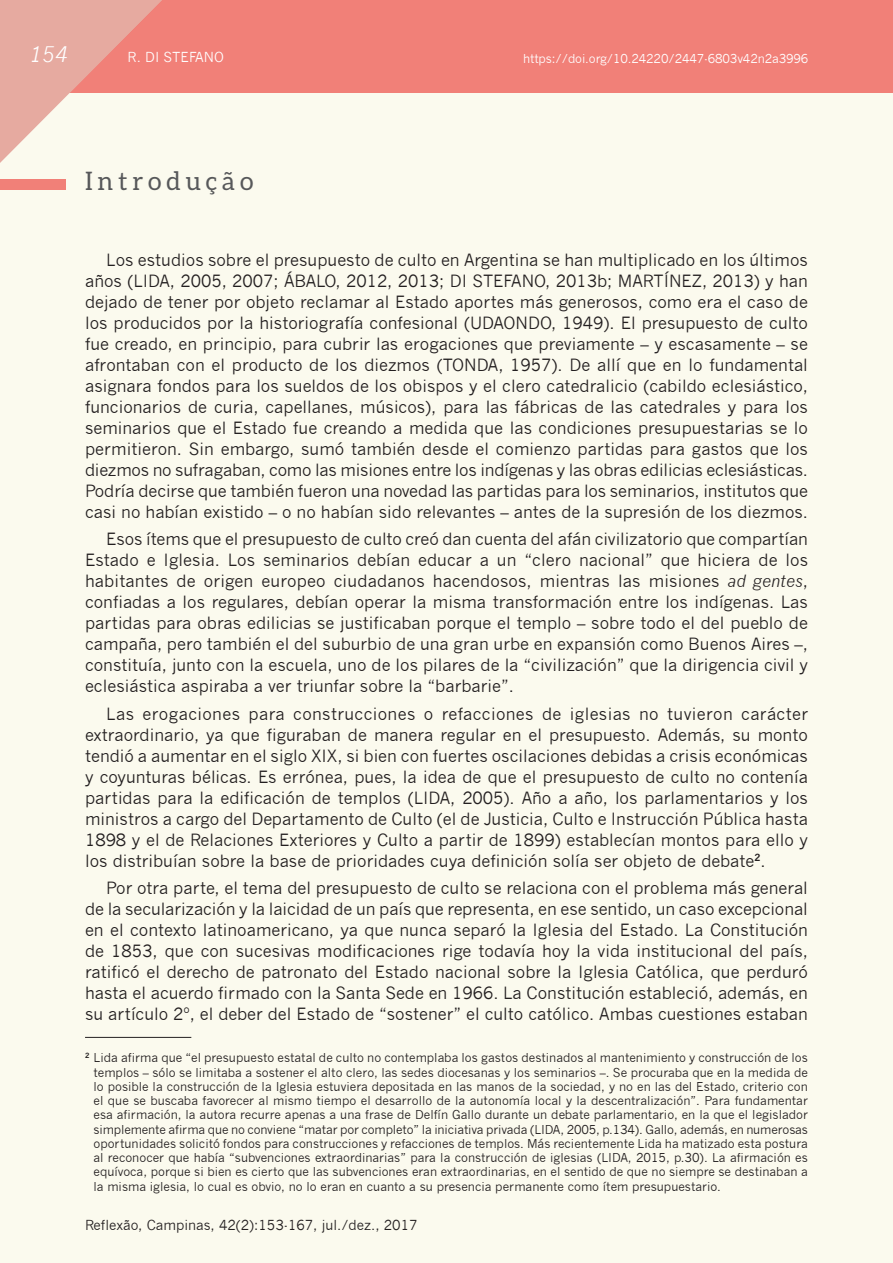
<style>
.page{position:relative;width:893px;height:1263px;background:#fff}
.page>*{position:absolute;margin:0;border:0;box-sizing:border-box;transform-origin:0 0}
.t1{font:25.5px "Aleo";color:#57585a}
.t2{font:italic 21px "News Gothic";color:#fff}
.t3{font:16.5px/21px "News Gothic";color:#231f20;text-align:justify}
.t4{font:13.5px "News Gothic";color:#231f20}
.t5{font:13.5px "News Gothic";color:#fff}
.t6{font:12px/14.2px "News Gothic";color:#231f20;text-align:justify}
.t7{font:12px "News Gothic";letter-spacing:-.01em;color:#fff}
.s1{font-style:italic}
</style>
<div class="page">
<div style="left:0;top:0;width:893px;height:93px;background:#f18078"></div>
<div style="left:0;top:93px;width:893px;height:1170px;background:#fbfaee"></div>
<svg style="left:0;top:0;width:162px;height:163px"></svg>
<hr style="left:85px;top:1037px;width:106px;height:1px;background:#231f20">
<div style="left:0;top:179px;width:66px;height:10px;background:#f18078"></div>
<p class="t2" style="left:29px;top:42px;width:41px">154</p>
<p class="t7" style="left:523px;top:51px;width:287px">https://doi.org/10.24220/2447-6803v42n2a3996</p>
<p class="t5" style="left:128px;top:49px;width:98px">R. DI STEFANO</p>
<h1 class="t1" style="left:85px;top:167px;width:170px">I n t r o d u ç ã o</h1>
<p class="t3" style="left:85px;top:249px;width:725px;text-indent:21px">Los estudios sobre el presupuesto de culto en Argentina se han multiplicado en los últimos años (LIDA, 2005, 2007; ÁBALO, 2012, 2013; DI STEFANO, 2013b; MARTÍNEZ, 2013) y han dejado de tener por objeto reclamar al Estado aportes más generosos, como era el caso de los producidos por la historiografía confesional (UDAONDO, 1949). El presupuesto de culto fue creado, en principio, para cubrir las erogaciones que previamente – y escasamente – se afrontaban con el producto de los diezmos (TONDA, 1957). De allí que en lo fundamental asignara fondos para los sueldos de los obispos y el clero catedralicio (cabildo eclesiástico, funcionarios de curia, capellanes, músicos), para las fábricas de las catedrales y para los seminarios que el Estado fue creando a medida que las condiciones presupuestarias se lo permitieron. Sin embargo, sumó también desde el comienzo partidas para gastos que los diezmos no sufragaban, como las misiones entre los indígenas y las obras edilicias eclesiásticas.<br>Podría decirse que también fueron una novedad las partidas para los seminarios, institutos que casi no habían existido – o no habían sido relevantes – antes de la supresión de los diezmos.</p>
<p class="t3" style="left:85px;top:529px;width:724px;text-indent:21px">Esos ítems que el presupuesto de culto creó dan cuenta del afán civilizatorio que compartían Estado e Iglesia. Los seminarios debían educar a un “clero nacional” que hiciera de los habitantes de origen europeo ciudadanos hacendosos, mientras las misiones <span class="s1">ad gentes</span>, confiadas a los regulares, debían operar la misma transformación entre los indígenas. Las partidas para obras edilicias se justificaban porque el templo – sobre todo el del pueblo de campaña, pero también el del suburbio de una gran urbe en expansión como Buenos Aires –, constituía, junto con la escuela, uno de los pilares de la “civilización” que la dirigencia civil y eclesiástica aspiraba a ver triunfar sobre la “barbarie”.</p>
<p class="t3" style="left:85px;top:703px;width:724px;text-indent:21px">Las erogaciones para construcciones o refacciones de iglesias no tuvieron carácter extraordinario, ya que figuraban de manera regular en el presupuesto. Además, su monto tendió a aumentar en el siglo XIX, si bien con fuertes oscilaciones debidas a crisis económicas y coyunturas bélicas. Es errónea, pues, la idea de que el presupuesto de culto no contenía partidas para la edificación de templos (LIDA, 2005). Año a año, los parlamentarios y los ministros a cargo del Departamento de Culto (el de Justicia, Culto e Instrucción Pública hasta 1898 y el de Relaciones Exteriores y Culto a partir de 1899) establecían montos para ello y los distribuían sobre la base de prioridades cuya definición solía ser objeto de debate<sup>2</sup>.</p>
<p class="t3" style="left:85px;top:878px;width:724px;text-indent:21px">Por otra parte, el tema del presupuesto de culto se relaciona con el problema más general de la secularización y la laicidad de un país que representa, en ese sentido, un caso excepcional en el contexto latinoamericano, ya que nunca separó la Iglesia del Estado. La Constitución de 1853, que con sucesivas modificaciones rige todavía hoy la vida institucional del país, ratificó el derecho de patronato del Estado nacional sobre la Iglesia Católica, que perduró hasta el acuerdo firmado con la Santa Sede en 1966. La Constitución estableció, además, en su artículo 2º, el deber del Estado de “sostener” el culto católico. Ambas cuestiones estaban</p>
<p class="t6" style="left:94px;top:1051px;width:716px;text-indent:-8px"><sup>2</sup> Lida afirma que “el presupuesto estatal de culto no contemplaba los gastos destinados al mantenimiento y construcción de los templos – sólo se limitaba a sostener el alto clero, las sedes diocesanas y los seminarios –. Se procuraba que en la medida de lo posible la construcción de la Iglesia estuviera depositada en las manos de la sociedad, y no en las del Estado, criterio con el que se buscaba favorecer al mismo tiempo el desarrollo de la autonomía local y la descentralización”. Para fundamentar esa afirmación, la autora recurre apenas a una frase de Delfín Gallo durante un debate parlamentario, en la que el legislador simplemente afirma que no conviene “matar por completo” la iniciativa privada (LIDA, 2005, p.134). Gallo, además, en numerosas oportunidades solicitó fondos para construcciones y refacciones de templos. Más recientemente Lida ha matizado esta postura al reconocer que había “subvenciones extraordinarias” para la construcción de iglesias (LIDA, 2015, p.30). La afirmación es equívoca, porque si bien es cierto que las subvenciones eran extraordinarias, en el sentido de que no siempre se destinaban a la misma iglesia, lo cual es obvio, no lo eran en cuanto a su presencia permanente como ítem presupuestario.</p>
<p class="t4" style="left:85px;top:1218px;width:334px">Reflexão, Campinas, 42(2):153-167, jul./dez., 2017</p>
</div>
